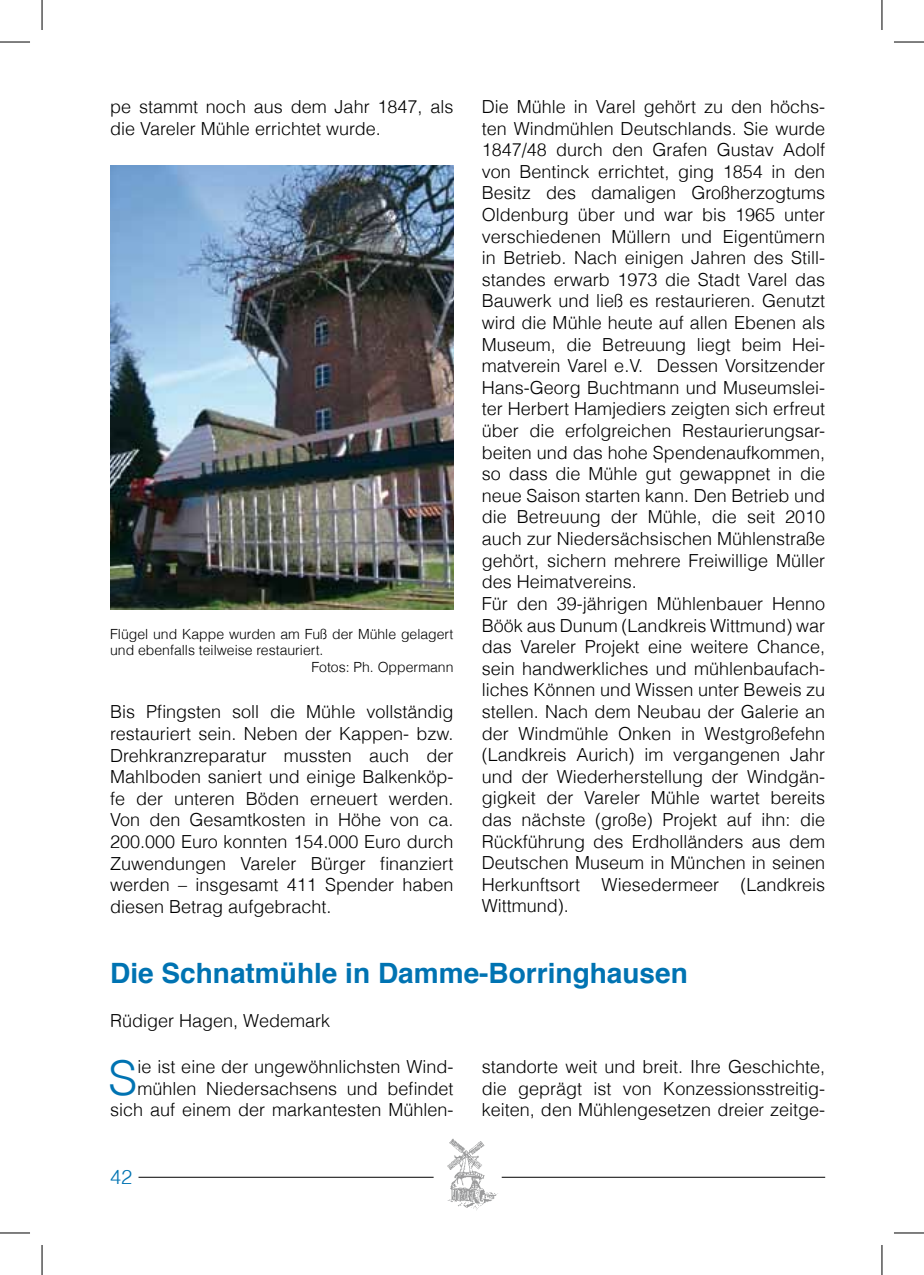
<style>
.page{position:relative;width:924px;height:1275px;background:#fff}
.page>*{position:absolute;margin:0;border:0;box-sizing:border-box;transform-origin:0 0}
.t1{font:300 48px "Helvetica";color:#0073b2}
.t2{font:700 28px "Helvetica";color:#0073b2}
.t3{font:300 20px "Helvetica";color:#0073b2}
.t4{font:300 18px/21.6px "Helvetica";color:#000}
.t5{font:300 14px "Helvetica";color:#000}
</style>
<div class="page">
<img style="left:447px;top:1138px;width:51px;height:73px">
<hr style="left:501px;top:1176px;width:323px;height:1px;background:#000">
<hr style="left:138px;top:1176px;width:295px;height:1px;background:#000">
<img style="left:110px;top:165px;width:343px;height:444px">
<hr style="left:0;top:42px;width:30px;height:1px;background:#000">
<hr style="left:893px;top:42px;width:30px;height:1px;background:#000">
<hr style="left:0;top:1232px;width:30px;height:1px;background:#000">
<hr style="left:893px;top:1232px;width:30px;height:1px;background:#000">
<hr style="left:42px;top:0;width:1px;height:30px;background:#000">
<hr style="left:42px;top:1245px;width:1px;height:30px;background:#000">
<hr style="left:881px;top:0;width:1px;height:30px;background:#000">
<hr style="left:881px;top:1245px;width:1px;height:30px;background:#000">
<p class="t4" style="left:110px;top:95px;width:345px">pe stammt noch aus dem Jahr 1847, als die Vareler Mühle errichtet wurde.</p>
<p class="t5" style="left:110px;top:622px;width:344px">Flügel und Kappe wurden am Fuß der Mühle gelagert</p>
<p class="t5" style="left:110px;top:639px;width:215px">und ebenfalls teilweise restauriert.</p>
<p class="t5" style="left:311px;top:656px;width:143px">Fotos: Ph. Oppermann</p>
<p class="t4" style="left:110px;top:700px;width:345px;text-align:justify">Bis Pfingsten soll die Mühle vollständig restauriert sein. Neben der Kappen- bzw.<br>Drehkranzreparatur mussten auch der Mahlboden saniert und einige Balkenköp&shy;fe der unteren Böden erneuert werden.<br>Von den Gesamtkosten in Höhe von ca.<br>200.000 Euro konnten 154.000 Euro durch Zuwendungen Vareler Bürger finanziert werden – insgesamt 411 Spender haben diesen Betrag aufgebracht.</p>
<p class="t4" style="left:481px;top:95px;width:345px">Die Mühle in Varel gehört zu den höchs&shy;ten Windmühlen Deutschlands. Sie wurde 1847/48 durch den Grafen Gustav Adolf von Bentinck errichtet, ging 1854 in den Besitz des damaligen Großherzogtums Oldenburg über und war bis 1965 unter verschiedenen Müllern und Eigentümern in Betrieb. Nach einigen Jahren des Still&shy;standes erwarb 1973 die Stadt Varel das Bauwerk und ließ es restaurieren. Genutzt wird die Mühle heute auf allen Ebenen als Museum, die Betreuung liegt beim Hei&shy;matverein Varel e.V. Dessen Vorsitzender Hans-Georg Buchtmann und Museumslei&shy;ter Herbert Hamjediers zeigten sich erfreut über die erfolgreichen Restaurierungsar&shy;beiten und das hohe Spendenaufkommen, so dass die Mühle gut gewappnet in die neue Saison starten kann. Den Betrieb und die Betreuung der Mühle, die seit 2010 auch zur Niedersächsischen Mühlenstraße gehört, sichern mehrere Freiwillige Müller des Heimatvereins.<br>Für den 39-jährigen Mühlenbauer Henno Böök aus Dunum (Landkreis Wittmund) war das Vareler Projekt eine weitere Chance, sein handwerkliches und mühlenbaufach&shy;liches Können und Wissen unter Beweis zu stellen. Nach dem Neubau der Galerie an der Windmühle Onken in Westgroßefehn (Landkreis Aurich) im vergangenen Jahr und der Wiederherstellung der Windgän&shy;gigkeit der Vareler Mühle wartet bereits das nächste (große) Projekt auf ihn: die Rückführung des Erdholländers aus dem Deutschen Museum in München in seinen Herkunftsort Wiesedermeer (Landkreis Wittmund).</p>
<h2 class="t2" style="left:110px;top:950px;width:579px">Die Schnatmühle in Damme-Borringhausen</h2>
<p class="t4" style="left:110px;top:1008px;width:221px">Rüdiger Hagen, Wedemark</p>
<h1 class="t1" style="left:108px;top:1039px;width:31px">S</h1>
<p class="t4" style="left:110px;top:1055px;width:345px;text-align:right">ie ist eine der ungewöhnlichsten Wind&shy;mühlen Niedersachsens und befindet sich auf einem der markantesten Mühlen-</p>
<p class="t4" style="left:481px;top:1055px;width:344px;text-align:justify">standorte weit und breit. Ihre Geschichte, die geprägt ist von Konzessionsstreitig&shy;keiten, den Mühlengesetzen dreier zeitge-</p>
<p class="t3" style="left:110px;top:1160px;width:24px">42</p>
</div>
